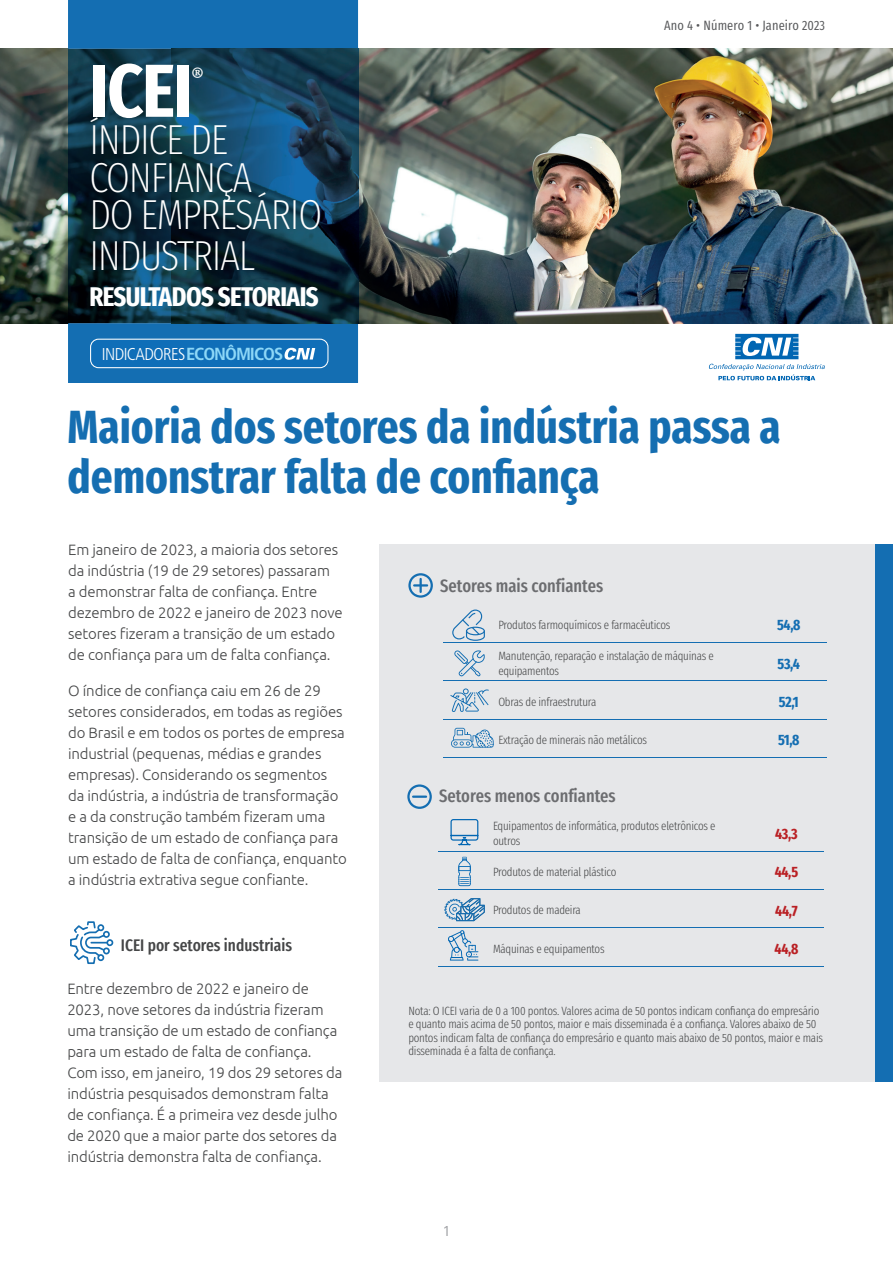
<style>
.page{position:relative;width:893px;height:1263px;background:#fff}
.page>*{position:absolute;margin:0;border:0;box-sizing:border-box;transform-origin:0 0}
.t1{font:700 75px "Fira Sans Compressed";color:#fff}
.t2{font:700 46.5px/49.5px "Fira Sans Compressed";color:#156eb1}
.t3{font:200 42px/38.5px "Fira Sans Compressed";letter-spacing:-.03em;color:#fff}
.t4{font:700 27px "Fira Sans Compressed";letter-spacing:-.02em;color:#fff}
.t5{font:500 18px "Fira Sans Compressed";color:#6c6d70}
.t6{font:300 condensed 17.1px "Frutiger LT Pro";letter-spacing:-.035em;color:#fff}
.t7{font:500 16.8px "Fira Sans Compressed";color:#454647}
.t8{font:300 15px/21px "Ubuntu";letter-spacing:-.01em;color:#454647}
.t9{font:700 15px "Fira Sans Compressed";letter-spacing:-.03em;color:#146eb2}
.t10{font:700 15px "Fira Sans Compressed";letter-spacing:-.02em;color:#ba2024}
.t11{font:15px "Fira Sans Compressed";color:#a0a1a5}
.t12{font:13.5px "Fira Sans Compressed";letter-spacing:.01em;color:#57585a}
.t13{font:300 12px/13.5px "Fira Sans Compressed";letter-spacing:-.02em;color:#454647}
.s1{font-weight:700;font-size:17.55px;color:#8dd7f7}
</style>
<div class="page">
<svg style="left:709px;top:334px;width:116px;height:46px"></svg>
<img style="left:358px;top:49px;width:535px;height:274px">
<img style="left:0;top:49px;width:68px;height:274px">
<svg style="left:68px;top:0;width:290px;height:383px;background:#104261"></svg>
<div style="left:91px;top:339px;width:237px;height:29px;background:#0f6eb8;border-radius:8px"></div>
<div style="left:90px;top:339px;width:238px;height:29px;border:1px solid #fff;border-radius:8px"></div>
<svg style="left:284px;top:348px;width:31px;height:12px"></svg>
<div style="left:379px;top:544px;width:514px;height:538px;background:#e6e7e9"></div>
<div style="left:876px;top:544px;width:17px;height:538px;background:#146eb2"></div>
<svg style="left:407px;top:784px;width:25px;height:25px"></svg>
<hr style="left:412px;top:795px;width:15px;height:3px;background:#146eb2">
<svg style="left:408px;top:573px;width:25px;height:25px"></svg>
<hr style="left:419px;top:578px;width:3px;height:15px;background:#146eb2">
<div style="left:106px;top:939px;width:7px;height:7px;border:2px solid #156eb1;border-radius:50%"></div>
<svg style="left:70px;top:921px;width:41px;height:43px"></svg>
<hr style="left:443px;top:642px;width:307px;height:1px;background:#146eb2">
<hr style="left:750px;top:642px;width:77px;height:1px;background:#146eb2">
<hr style="left:443px;top:680px;width:307px;height:1px;background:#146eb2">
<hr style="left:750px;top:680px;width:77px;height:1px;background:#146eb2">
<hr style="left:443px;top:719px;width:307px;height:1px;background:#146eb2">
<hr style="left:443px;top:757px;width:307px;height:1px;background:#146eb2">
<hr style="left:750px;top:719px;width:77px;height:1px;background:#146eb2">
<hr style="left:750px;top:757px;width:77px;height:1px;background:#146eb2">
<svg style="left:452px;top:609px;width:33px;height:32px"></svg>
<svg style="left:454px;top:650px;width:31px;height:26px"></svg>
<svg style="left:451px;top:728px;width:43px;height:20px"></svg>
<svg style="left:450px;top:688px;width:39px;height:24px"></svg>
<hr style="left:438px;top:851px;width:311px;height:1px;background:#146eb2">
<hr style="left:749px;top:851px;width:75px;height:1px;background:#146eb2">
<hr style="left:438px;top:889px;width:311px;height:1px;background:#146eb2">
<hr style="left:749px;top:889px;width:75px;height:1px;background:#146eb2">
<hr style="left:438px;top:927px;width:311px;height:1px;background:#146eb2">
<hr style="left:438px;top:966px;width:311px;height:1px;background:#146eb2">
<hr style="left:749px;top:927px;width:75px;height:1px;background:#146eb2">
<hr style="left:749px;top:966px;width:75px;height:1px;background:#146eb2">
<svg style="left:444px;top:898px;width:41px;height:23px"></svg>
<svg style="left:450px;top:819px;width:28px;height:26px"></svg>
<svg style="left:458px;top:857px;width:13px;height:29px"></svg>
<svg style="left:448px;top:930px;width:30px;height:30px"></svg>
<h1 class="t1" style="left:90px;top:28px;width:116px">ICEI<sup>®</sup></h1>
<h3 class="t3" style="left:89px;top:120px;width:234px">ÍNDICE DE<br>CONFIANÇA<br>DO EMPRESÁRIO<br>INDUSTRIAL</h3>
<h3 class="t4" style="left:89px;top:274px;width:231px">RESULTADOS SETORIAIS</h3>
<p class="t6" style="left:102px;top:344px;width:183px">INDICADORES<span class="s1">ECONÔMICOS</span></p>
<p class="t12" style="left:664px;top:15px;width:162px">Ano 4 • Número 1 • Janeiro 2023</p>
<h2 class="t2" style="left:68px;top:399px;width:715px">Maioria dos setores da indústria passa a demonstrar falta de confiança</h2>
<p class="t8" style="left:68px;top:539px;width:276px">Em janeiro de 2023, a maioria dos setores da indústria (19 de 29 setores) passaram<br>a demonstrar falta de confiança. Entre dezembro de 2022 e janeiro de 2023 nove setores fizeram a transição de um estado de confiança para um de falta confiança.</p>
<p class="t8" style="left:68px;top:680px;width:280px">O índice de confiança caiu em 26 de 29 setores considerados, em todas as regiões do Brasil e em todos os portes de empresa industrial (pequenas, médias e grandes empresas). Considerando os segmentos da indústria, a indústria de transformação e a da construção também fizeram uma transição de um estado de confiança para um estado de falta de confiança, enquanto a indústria extrativa segue confiante.</p>
<p class="t5" style="left:440px;top:571px;width:164px">Setores mais confiantes</p>
<p class="t13" style="left:498px;top:618px;width:174px">Produtos farmoquímicos e farmacêuticos</p>
<p class="t9" style="left:777px;top:613px;width:25px">54,8</p>
<p class="t13" style="left:498px;top:648px;width:217px;line-height:15px">Manutenção, reparação e instalação de máquinas e equipamentos</p>
<p class="t9" style="left:778px;top:651px;width:24px">53,4</p>
<p class="t13" style="left:498px;top:695px;width:100px">Obras de infraestrutura</p>
<p class="t9" style="left:779px;top:689px;width:21px">52,1</p>
<p class="t13" style="left:498px;top:733px;width:150px">Extração de minerais não metálicos</p>
<p class="t9" style="left:778px;top:728px;width:23px">51,8</p>
<p class="t5" style="left:439px;top:782px;width:178px">Setores menos confiantes</p>
<p class="t13" style="left:493px;top:818px;width:224px;line-height:15px">Equipamentos de informática, produtos eletrônicos e outros</p>
<p class="t10" style="left:775px;top:821px;width:24px">43,3</p>
<p class="t13" style="left:493px;top:865px;width:125px">Produtos de material plástico</p>
<p class="t10" style="left:775px;top:860px;width:25px">44,5</p>
<p class="t13" style="left:493px;top:903px;width:89px">Produtos de madeira</p>
<p class="t10" style="left:775px;top:898px;width:24px">44,7</p>
<p class="t13" style="left:493px;top:941px;width:113px">Máquinas e equipamentos</p>
<p class="t10" style="left:774px;top:936px;width:25px">44,8</p>
<p class="t7" style="left:121px;top:932px;width:173px">ICEI por setores industriais</p>
<p class="t8" style="left:67px;top:977px;width:277px">Entre dezembro de 2022 e janeiro de 2023, nove setores da indústria fizeram uma transição de um estado de confiança para um estado de falta de confiança.<br>Com isso, em janeiro, 19 dos 29 setores da indústria pesquisados demonstram falta de confiança. É a primeira vez desde julho de 2020 que a maior parte dos setores da indústria demonstra falta de confiança.</p>
<p class="t13" style="left:408px;top:1004px;width:416px">Nota: O ICEI varia de 0 a 100 pontos. Valores acima de 50 pontos indicam confiança do empresário e quanto mais acima de 50 pontos, maior e mais disseminada é a confiança. Valores abaixo de 50 pontos indicam falta de confiança do empresário e quanto mais abaixo de 50 pontos, maior e mais disseminada é a falta de confiança.</p>
<p class="t11" style="left:444px;top:1219px;width:7px">1</p>
</div>
